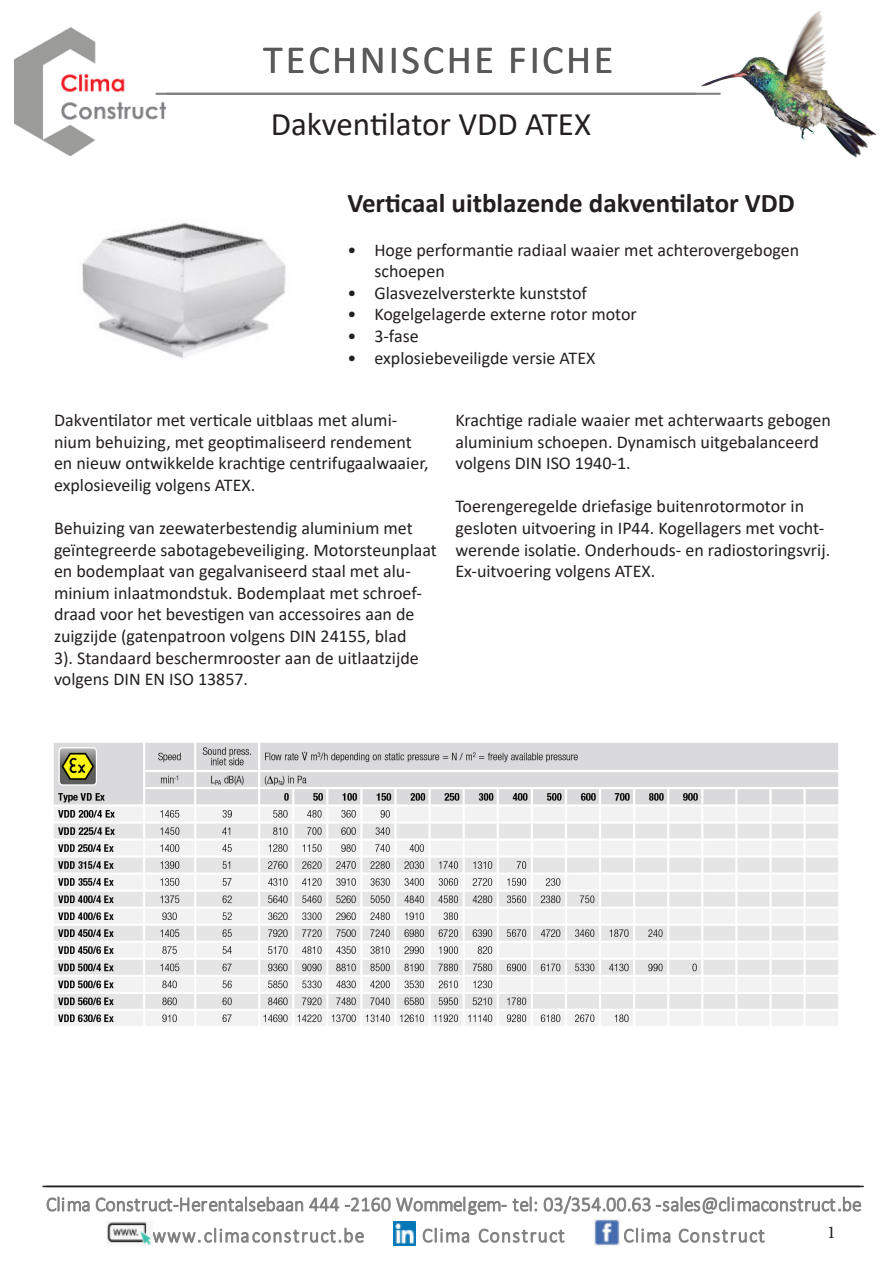
<style>
.page{position:relative;width:893px;height:1263px;background:#fff}
.page>*{position:absolute;margin:0;border:0;box-sizing:border-box;transform-origin:0 0}
.t1{font:40.2px "Calibri";letter-spacing:.065em;color:#595959}
.t2{font:33px "Calibri";color:#231f20}
.t3{font:700 27px "Calibri";color:#231f20}
.t4{font:18px/21.6px "Calibri";color:#231f20}
.t5{font:18px "Minion Pro";color:#231f20}
</style>
<div class="page">
<img style="left:15px;top:28px;width:151px;height:127px">
<img style="left:696px;top:11px;width:181px;height:147px">
<svg style="left:153px;top:1227px;width:211px;height:16px"></svg>
<svg style="left:423px;top:1227px;width:46px;height:16px"></svg>
<svg style="left:479px;top:1228px;width:86px;height:15px"></svg>
<svg style="left:624px;top:1227px;width:46px;height:16px"></svg>
<svg style="left:679px;top:1228px;width:86px;height:15px"></svg>
<svg style="left:394px;top:1222px;width:22px;height:23px"></svg>
<svg style="left:595px;top:1219px;width:24px;height:26px"></svg>
<svg style="left:107px;top:1222px;width:44px;height:23px"></svg>
<svg style="left:47px;top:1196px;width:43px;height:16px"></svg>
<svg style="left:96px;top:1196px;width:207px;height:16px"></svg>
<svg style="left:309px;top:1196px;width:228px;height:19px"></svg>
<svg style="left:544px;top:1195px;width:317px;height:20px"></svg>
<hr style="left:43px;top:1186px;width:817px;height:1px;background:#231f20">
<hr style="left:46px;top:1186px;width:818px;height:1px;background:#231f20">
<hr style="left:156px;top:93px;width:565px;height:2px;background:#808080">
<img style="left:82px;top:222px;width:204px;height:136px">
<img style="left:54px;top:743px;width:784px;height:283px">
<p class="t1" style="left:263px;top:32px;width:352px">TECHNISCHE FICHE</p>
<p class="t2" style="left:271px;top:101px;width:322px">Dakventilator VDD ATEX</p>
<p class="t3" style="left:347px;top:184px;width:449px">Verticaal uitblazende dakventilator VDD</p>
<p class="t4" style="left:374px;top:238px;width:426px;text-indent:-27px">• Hoge performantie radiaal waaier met achterovergebogen schoepen</p>
<p class="t4" style="left:347px;top:281px;width:241px">• Glasvezelversterkte kunststof</p>
<p class="t4" style="left:347px;top:303px;width:291px">• Kogelgelagerde externe rotor motor</p>
<p class="t4" style="left:347px;top:325px;width:73px">• 3-fase</p>
<p class="t4" style="left:347px;top:346px;width:250px">• explosiebeveiligde versie ATEX</p>
<p class="t4" style="left:54px;top:409px;width:376px">Dakventilator met verticale uitblaas met alumi&shy;nium behuizing, met geoptimaliseerd rendement en nieuw ontwikkelde krachtige centrifugaalwaaier, explosieveilig volgens ATEX.</p>
<p class="t4" style="left:54px;top:517px;width:384px">Behuizing van zeewaterbestendig aluminium met geïntegreerde sabotagebeveiliging. Motorsteunplaat en bodemplaat van gegalvaniseerd staal met alu&shy;minium inlaatmondstuk. Bodemplaat met schroef&shy;draad voor het bevestigen van accessoires aan de zuigzijde (gatenpatroon volgens DIN 24155, blad<br>3). Standaard beschermrooster aan de uitlaatzijde volgens DIN EN ISO 13857.</p>
<p class="t4" style="left:455px;top:409px;width:377px">Krachtige radiale waaier met achterwaarts gebogen aluminium schoepen. Dynamisch uitgebalanceerd volgens DIN ISO 1940-1.</p>
<p class="t4" style="left:455px;top:495px;width:376px">Toerengeregelde driefasige buitenrotormotor in gesloten uitvoering in IP44. Kogellagers met vocht&shy;werende isolatie. Onderhouds- en radiostoringsvrij.<br>Ex-uitvoering volgens ATEX.</p>
<p class="t5" style="left:827px;top:1220px;width:10px">1</p>
</div>
